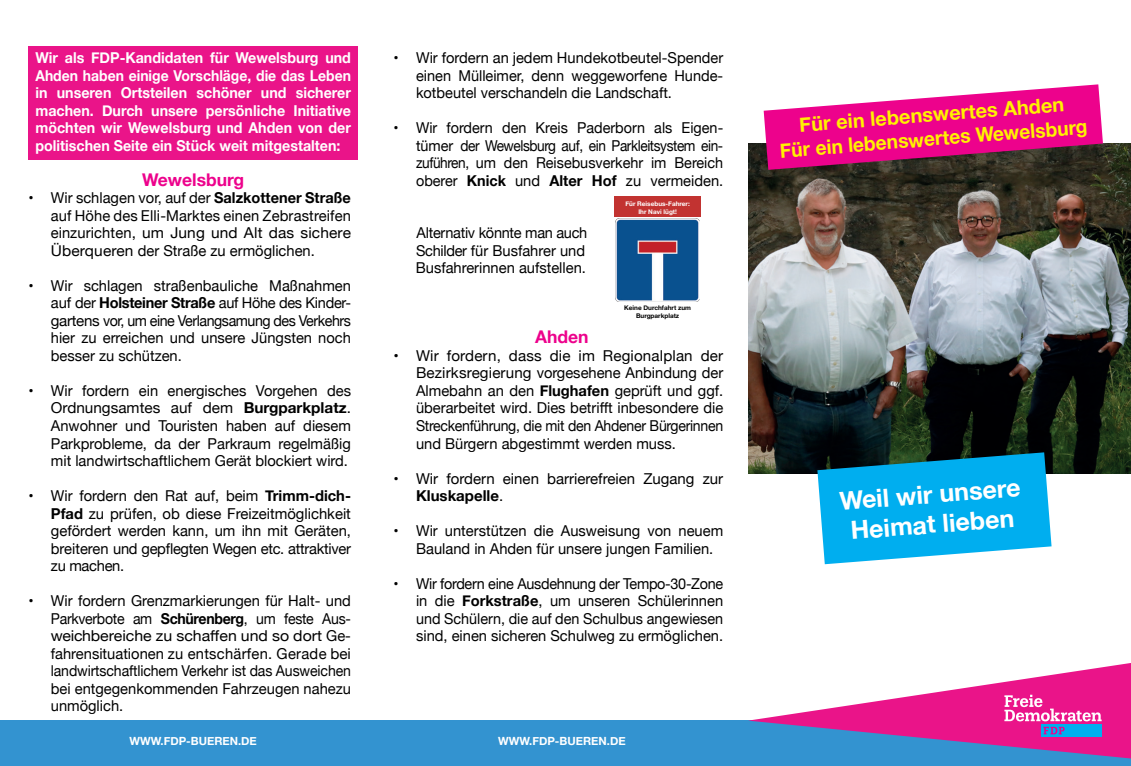
<style>
.page{position:relative;width:1131px;height:766px;background:#fff}
.page>*{position:absolute;margin:0;border:0;box-sizing:border-box;transform-origin:0 0}
.t1{font:700 25px/30.1px "Helvetica Neue";color:#fff;text-align:center}
.t2{font:700 20px/24px "Helvetica Neue";color:#fff101;text-align:center}
.t3{font:700 17.5px "Helvetica Neue";color:#ed028c}
.t4{font:15px/17.5px "Helvetica Neue";color:#000;text-align:justify}
.t5{font:15px/17.5px "Helvetica Neue";color:#000;text-align:justify;scale:.96 1}
.t6{font:700 15px/17.5px "Helvetica Neue";color:#fff;text-align:justify;scale:.95 1}
.t7{font:700 11.25px "Helvetica Neue";color:#fff}
.t8{font:700 6.38px/7.6px "Helvetica Neue";color:#fff;text-align:center}
.t9{font:700 6.38px/7.6px "Helvetica Neue";color:#000001;text-align:center}
.s1{font-weight:700}
</style>
<div class="page">
<img style="left:748px;top:143px;width:382px;height:330px">
<svg style="left:817px;top:452px;width:234px;height:112px;background:#19a8dd"></svg>
<svg style="left:763px;top:84px;width:339px;height:86px"></svg>
<div style="left:28px;top:46px;width:330px;height:113px;background:#ea1489"></div>
<div style="left:0;top:720px;width:1130px;height:45px;background:#3393d0"></div>
<svg style="left:748px;top:663px;width:382px;height:95px"></svg>
<svg style="left:1040px;top:734px;width:61px;height:2px"></svg>
<svg style="left:1004px;top:694px;width:97px;height:40px;background:#cd53ac"></svg>
<div style="left:614px;top:196px;width:87px;height:21px;background:#c23331"></div>
<img style="left:616px;top:218px;width:83px;height:83px">
<p class="t6" style="left:35px;top:49px;width:333px">Wir als FDP-Kandidaten für Wewelsburg und Ahden haben einige Vorschläge, die das Leben in unseren Ortsteilen schöner und sicherer machen. Durch unsere persönliche Initiative möchten wir Wewelsburg und Ahden von der politischen Seite ein Stück weit mitgestalten:</p>
<p class="t3" style="left:142px;top:166px;width:103px">Wewelsburg</p>
<p class="t4" style="left:51px;top:190px;width:301px;text-indent:-22px">• Wir schlagen vor, auf der <span class="s1">Salzkottener Straße </span>auf Höhe des Elli-Marktes einen Zebrastreifen einzurichten, um Jung und Alt das sichere Überqueren der Straße zu ermöglichen.</p>
<p class="t4" style="left:51px;top:277px;width:301px;text-indent:-22px">• Wir schlagen straßenbauliche Maßnahmen auf der <span class="s1">Holsteiner Straße</span> auf Höhe des Kinder&shy;gartens vor, um eine Verlangsamung des Verkehrs hier zu erreichen und unsere Jüngsten noch besser zu schützen.</p>
<p class="t4" style="left:51px;top:382px;width:301px;text-indent:-22px">• Wir fordern ein energisches Vorgehen des Ordnungsamtes auf dem <span class="s1">Burgparkplatz</span>.<br>Anwohner und Touristen haben auf diesem Parkprobleme, da der Parkraum regelmäßig mit landwirtschaftlichem Gerät blockiert wird.</p>
<p class="t4" style="left:51px;top:487px;width:301px;text-indent:-23px">• Wir fordern den Rat auf, beim <span class="s1">Trimm-dich-Pfad</span> zu prüfen, ob diese Freizeitmöglichkeit gefördert werden kann, um ihn mit Geräten, breiteren und gepflegten Wegen etc. attraktiver zu machen.</p>
<p class="t4" style="left:51px;top:592px;width:301px;text-indent:-22px">• Wir fordern Grenzmarkierungen für Halt- und Parkverbote am <span class="s1">Schürenberg</span>, um feste Aus&shy;weichbereiche zu schaffen und so dort Ge&shy;fahrensituationen zu entschärfen. Gerade bei landwirtschaftlichem Verkehr ist das Ausweichen bei entgegenkommenden Fahrzeugen nahezu unmöglich.</p>
<p class="t4" style="left:416px;top:50px;width:309px;text-indent:-23px">• Wir fordern an jedem Hundekotbeutel-Spender einen Mülleimer, denn weggeworfene Hunde&shy;kotbeutel verschandeln die Landschaft.</p>
<p class="t5" style="left:416px;top:120px;width:321px;text-indent:-22px">• Wir fordern den Kreis Paderborn als Eigen&shy;tümer der Wewelsburg auf, ein Parkleitsystem ein&shy;zuführen, um den Reisebusverkehr im Bereich oberer <span class="s1">Knick</span> und <span class="s1">Alter Hof</span> zu vermeiden.</p>
<p class="t4" style="left:415px;top:225px;width:173px;text-align:left">Alternativ könnte man auch<br>Schilder für Busfahrer und<br>Busfahrerinnen aufstellen.</p>
<p class="t8" style="left:625px;top:200px;width:66px">Für Reisebus-Fahrer:<br>Ihr Navi lügt!</p>
<p class="t9" style="left:624px;top:304px;width:68px">Keine Durchfahrt zum<br>Burgparkplatz</p>
<p class="t3" style="left:535px;top:323px;width:55px">Ahden</p>
<p class="t4" style="left:416px;top:347px;width:309px;text-indent:-22px">• Wir fordern, dass die im Regionalplan der Bezirksregierung vorgesehene Anbindung der Almebahn an den <span class="s1">Flughafen</span> geprüft und ggf. überarbeitet wird. Dies betrifft inbesondere die Streckenführung, die mit den Ahdener Bürgerinnen und Bürgern abgestimmt werden muss.</p>
<p class="t4" style="left:416px;top:470px;width:309px;text-indent:-22px">• Wir fordern einen barrierefreien Zugang zur<br><span class="s1">Kluskapelle</span>.</p>
<p class="t4" style="left:416px;top:522px;width:309px;text-indent:-22px">• Wir unterstützen die Ausweisung von neuem<br>Bauland in Ahden für unsere jungen Familien.</p>
<p class="t5" style="left:416px;top:575px;width:321px;text-indent:-23px">• Wir fordern eine Ausdehnung der Tempo-30-Zone in die <span class="s1">Forkstraße</span>, um unseren Schülerinnen und Schülern, die auf den Schulbus angewiesen sind, einen sicheren Schulweg zu ermöglichen.</p>
<p class="t7" style="left:129px;top:731px;width:129px">WWW.FDP-BUEREN.DE</p>
<p class="t7" style="left:498px;top:731px;width:129px">WWW.FDP-BUEREN.DE</p>
<h2 class="t2" style="left:777px;top:114px;width:309px;rotate:-4deg">Für ein lebenswertes Ahden<br>Für ein lebenswertes Wewelsburg</h2>
<h1 class="t1" style="left:838px;top:487px;width:182px;rotate:-5deg">Weil wir unsere<br>Heimat lieben</h1>
</div>
